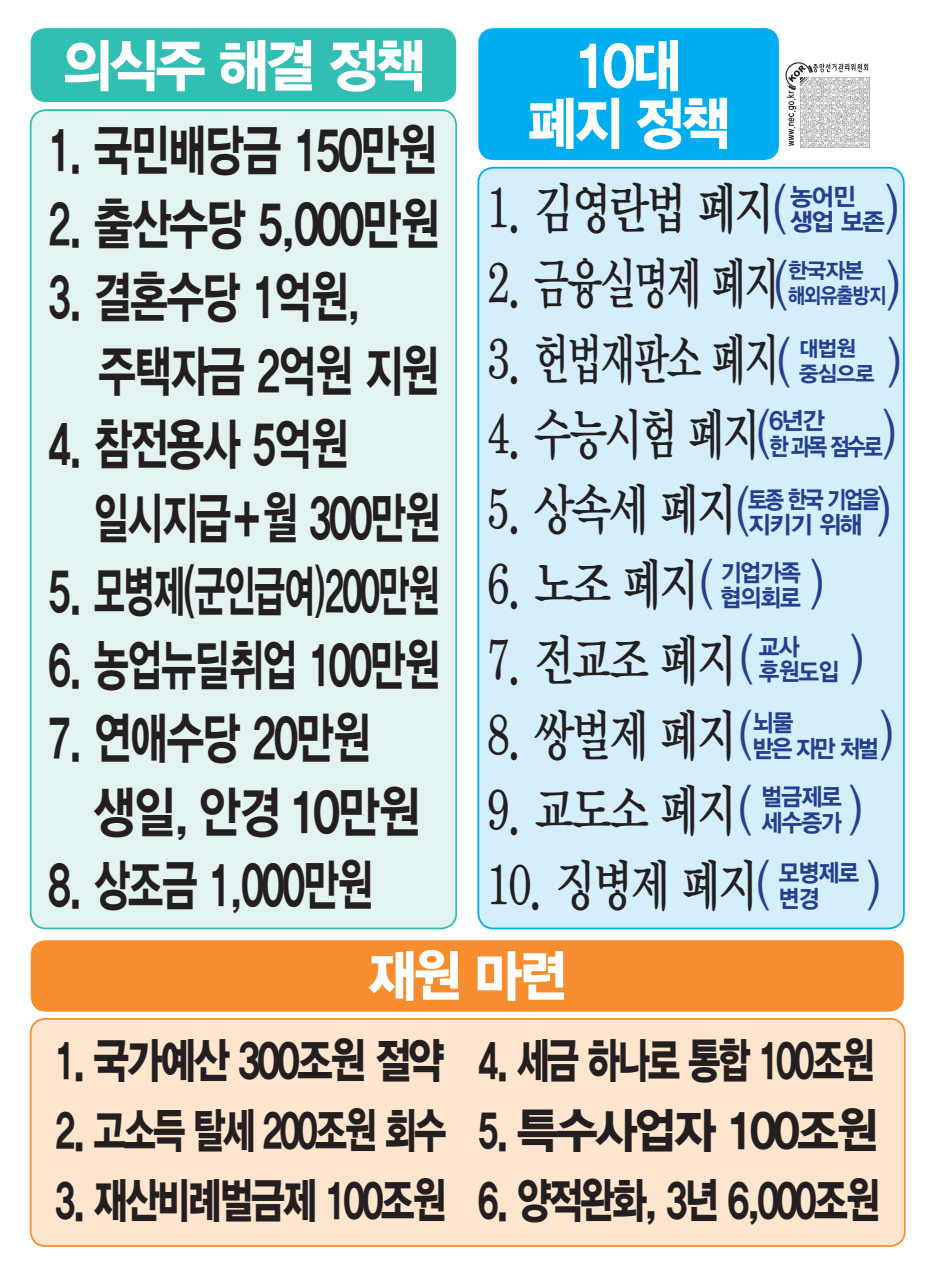
<style>
.page{position:relative;width:933px;height:1275px;background:#fff}
.page>*{position:absolute;margin:0;border:0;box-sizing:border-box;transform-origin:0 0}
.t1{font:57.75px "YDIYGO360";letter-spacing:-.05em;color:#fff;scale:.93 1}
.t2{font:57.75px "YDIYGO360";letter-spacing:-.05em;color:#fff;scale:.91 1}
.t3{font:57.75px "YDIYGO360";letter-spacing:-.05em;color:#fff;scale:.95 1}
.t4{font:56px "YDIYGO360";color:#fff;scale:.93 1}
.t5{font:55.82px "YDIYGO350";letter-spacing:-.025em;color:#231f20;scale:.68 1}
.t6{font:55.82px "YDIYGO350";letter-spacing:-.025em;color:#231f20;scale:.73 1}
.t7{font:55.82px "YDIYGO350";letter-spacing:-.025em;color:#231f20;scale:.81 1}
.t8{font:55.3px "YDIY Mj O340";letter-spacing:-.05em;color:#231f20;scale:.76 1}
.t9{font:53.2px "YDIYGO320";color:#253f8e;scale:.93 1}
.t10{font:48.3px "YDIYGO360";letter-spacing:-.05em;color:#231f20;scale:.72 1}
.t11{font:24.5px "YDIYGO350";letter-spacing:-.04em;color:#253f8e;scale:.92 1}
.t12{font:24.5px "YDIYGO350";letter-spacing:-.04em;color:#253f8e}
.t13{font:24.5px "YDIYGO350";letter-spacing:-.04em;color:#253f8e;scale:.84 1}
.t14{font:24.5px "YDIYGO350";letter-spacing:-.04em;color:#253f8e;scale:.85 1}
.t15{font:21.7px "YDIYGO350";letter-spacing:-.04em;color:#253f8e}
.t16{font:21.7px "YDIYGO350";letter-spacing:-.04em;color:#253f8e;scale:.85 1}
.s1{font-family:"YDIYGO320";font-size:53.2px;color:#253f8e}
</style>
<div class="page">
<div style="left:31px;top:28px;width:425px;height:74px;background:#31beb3;border-radius:15px"></div>
<div style="left:31px;top:110px;width:425px;height:818px;background:#e3f3f1;border-radius:15px"></div>
<div style="left:30px;top:109px;width:427px;height:820px;border:2px solid #31beb3;border-radius:15px"></div>
<div style="left:478px;top:28px;width:301px;height:132px;background:#00aeef;border-radius:15px"></div>
<div style="left:478px;top:168px;width:425px;height:760px;background:#d4effb;border-radius:15px"></div>
<div style="left:477px;top:167px;width:427px;height:762px;border:2px solid #00aeef;border-radius:15px"></div>
<div style="left:31px;top:940px;width:872px;height:72px;background:#f68e2f;border-radius:15px"></div>
<div style="left:31px;top:1019px;width:873px;height:227px;background:#fee5cd;border-radius:15px"></div>
<div style="left:30px;top:1018px;width:875px;height:229px;border:2px solid #f68e2f;border-radius:15px"></div>
<img style="left:785px;top:63px;width:84px;height:84px">
<p class="t1" style="left:63px;top:31px;width:390px">의식주 해결 정책</p>
<p class="t3" style="left:575px;top:31px;width:114px">10대</p>
<p class="t2" style="left:528px;top:89px;width:222px">폐지 정책</p>
<p class="t5" style="left:49px;top:122px;width:572px">1. 국민배당금 150만원</p>
<p class="t5" style="left:49px;top:195px;width:576px">2. 출산수당 5,000만원</p>
<p class="t5" style="left:49px;top:269px;width:461px">3. 결혼수당 1억원,</p>
<p class="t6" style="left:98px;top:342px;width:468px">주택자금 2억원 지원</p>
<p class="t5" style="left:49px;top:416px;width:442px">4. 참전용사 5억원</p>
<p class="t5" style="left:94px;top:489px;width:511px">일시지급+월 300만원</p>
<p class="t5" style="left:49px;top:563px;width:576px">5. 모병제(군인급여)200만원</p>
<p class="t5" style="left:49px;top:636px;width:577px">6. 농업뉴딜취업 100만원</p>
<p class="t5" style="left:49px;top:710px;width:475px">7. 연애수당 20만원</p>
<p class="t7" style="left:94px;top:783px;width:405px">생일, 안경 10만원</p>
<p class="t5" style="left:49px;top:857px;width:478px">8. 상조금 1,000만원</p>
<p class="t8" style="left:486px;top:180px;width:398px">1. 김영란법 폐지<span class="s1">(</span></p>
<p class="t8" style="left:486px;top:256px;width:399px">2. 금융실명제 폐지<span class="s1">(</span></p>
<p class="t8" style="left:486px;top:331px;width:403px">3. 헌법재판소 폐지<span class="s1">(</span></p>
<p class="t8" style="left:486px;top:406px;width:376px">4. 수능시험 폐지<span class="s1">(</span></p>
<p class="t8" style="left:486px;top:481px;width:349px">5. 상속세 폐지<span class="s1">(</span></p>
<p class="t8" style="left:486px;top:557px;width:301px">6. 노조 폐지<span class="s1">(</span></p>
<p class="t8" style="left:486px;top:632px;width:354px">7. 전교조 폐지<span class="s1">(</span></p>
<p class="t8" style="left:486px;top:707px;width:353px">8. 쌍벌제 폐지<span class="s1">(</span></p>
<p class="t8" style="left:486px;top:782px;width:352px">9. 교도소 폐지<span class="s1">(</span></p>
<p class="t8" style="left:486px;top:858px;width:376px">10. 징병제 폐지<span class="s1">(</span></p>
<p class="t4" style="left:368px;top:943px;width:216px">재원 마련</p>
<p class="t10" style="left:55px;top:1032px;width:541px">1. 국가예산 300조원 절약</p>
<p class="t10" style="left:55px;top:1102px;width:544px">2. 고소득 탈세 200조원 회수</p>
<p class="t10" style="left:55px;top:1172px;width:544px">3. 재산비례벌금제 100조원</p>
<p class="t9" style="left:885px;top:180px;width:17px">)</p>
<p class="t9" style="left:886px;top:256px;width:17px">)</p>
<p class="t9" style="left:887px;top:333px;width:17px">)</p>
<p class="t9" style="left:882px;top:405px;width:17px">)</p>
<p class="t9" style="left:876px;top:482px;width:17px">)</p>
<p class="t12" style="left:790px;top:183px;width:67px">농어민</p>
<p class="t12" style="left:790px;top:209px;width:96px">생업 보존</p>
<p class="t15" style="left:788px;top:259px;width:77px">한국자본</p>
<p class="t16" style="left:788px;top:284px;width:117px">해외유출방지</p>
<p class="t15" style="left:799px;top:337px;width:58px">대법원</p>
<p class="t15" style="left:799px;top:363px;width:77px">중심으로</p>
<p class="t12" style="left:769px;top:408px;width:57px">6년간</p>
<p class="t14" style="left:769px;top:434px;width:135px">한 과목 점수로</p>
<p class="t13" style="left:748px;top:486px;width:159px">토종 한국 기업을</p>
<p class="t12" style="left:748px;top:512px;width:116px">지키기 위해</p>
<p class="t11" style="left:720px;top:560px;width:89px">기업가족</p>
<p class="t11" style="left:720px;top:585px;width:89px">협의회로</p>
<p class="t11" style="left:759px;top:634px;width:46px">교사</p>
<p class="t11" style="left:759px;top:659px;width:89px">후원도입</p>
<p class="t11" style="left:753px;top:710px;width:46px">뇌물</p>
<p class="t11" style="left:753px;top:735px;width:138px">받은 자만 처벌</p>
<p class="t11" style="left:761px;top:784px;width:89px">벌금제로</p>
<p class="t11" style="left:761px;top:809px;width:89px">세수증가</p>
<p class="t11" style="left:779px;top:860px;width:89px">모병제로</p>
<p class="t11" style="left:779px;top:885px;width:46px">변경</p>
<p class="t9" style="left:810px;top:556px;width:17px">)</p>
<p class="t9" style="left:849px;top:630px;width:17px">)</p>
<p class="t9" style="left:879px;top:706px;width:17px">)</p>
<p class="t9" style="left:848px;top:781px;width:17px">)</p>
<p class="t9" style="left:866px;top:856px;width:17px">)</p>
<p class="t10" style="left:478px;top:1032px;width:551px">4. 세금 하나로 통합 100조원</p>
<p class="t10" style="left:478px;top:1102px;width:556px">5. 특수사업자 100조원</p>
<p class="t10" style="left:478px;top:1172px;width:559px">6. 양적완화, 3년 6,000조원</p>
</div>
